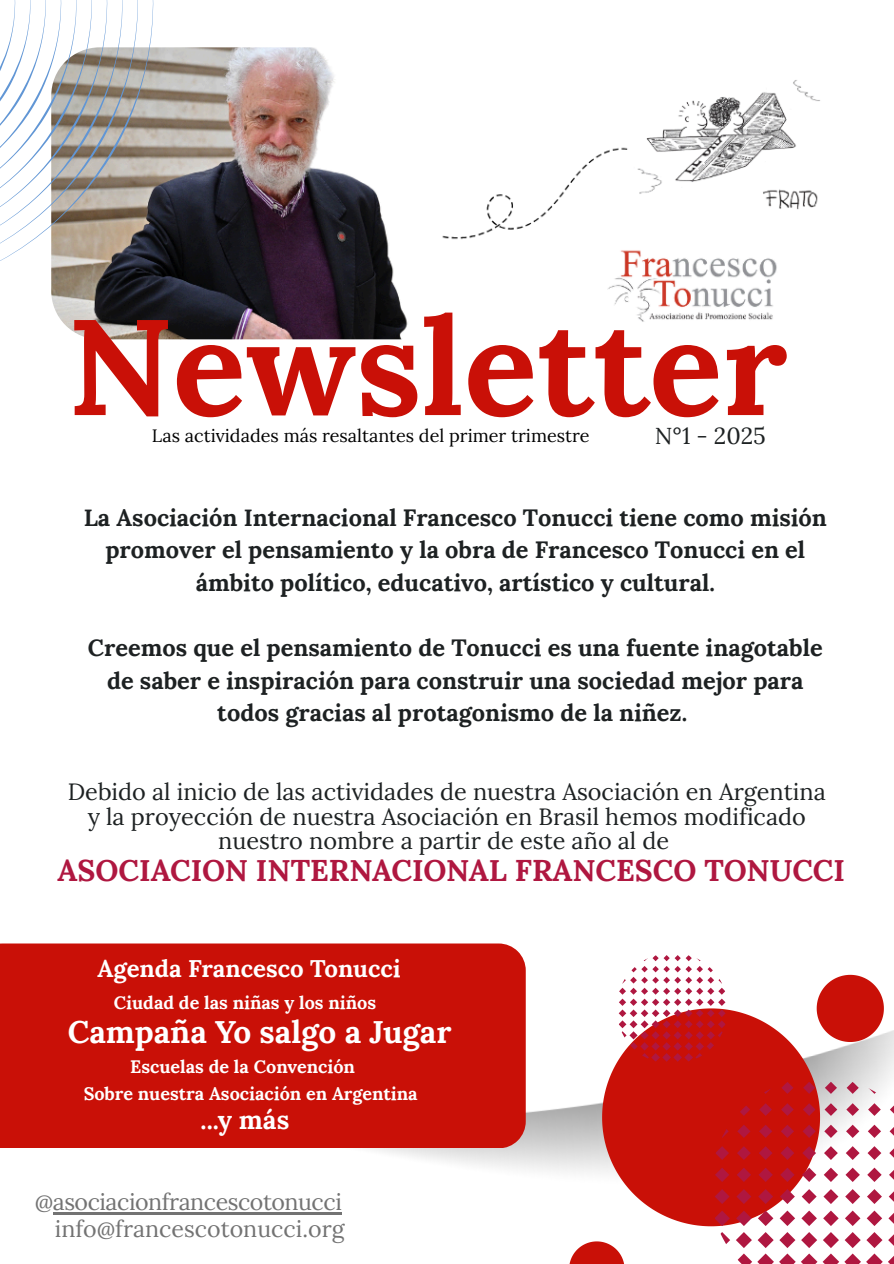
<style>
.page{position:relative;width:894px;height:1264px;background:#fff}
.page>*{position:absolute;margin:0;border:0;box-sizing:border-box;transform-origin:0 0}
.t1{font:700 135.6px "Lora";color:#c91007}
.t2{font:700 31.5px "Lora";color:#fff}
.t3{font:700 30px "Lora";color:#af1740}
.t4{font:700 26.1px "Lora";color:#fff}
.t5{font:700 24px "Lora";color:#fff}
.t6{font:700 23.55px/32.5px "Lora";color:#1d2122;text-align:center}
.t7{font:23.4px/24.8px "Lora";color:#1d2122;text-align:center}
.t8{font:23.25px "Lora";letter-spacing:-.02em;color:#737373}
.t9{font:23.25px "Lora";color:#737373}
.t10{font:23.25px "Lora";color:#1d2122}
.t11{font:700 18px "Lora";color:#fff}
.t12{font:18px "Lora";color:#000}
</style>
<div class="page">
<img style="left:73px;top:47px;width:747px;height:292px">
<img style="left:209px;top:1020px;width:684px;height:207px">
<svg style="left:602px;top:1009px;width:217px;height:217px;fill:#c91007"></svg>
<svg style="left:816px;top:974px;width:67px;height:67px"></svg>
<svg style="left:569px;top:1241px;width:55px;height:22px"></svg>
<svg style="left:720px;top:1232px;width:173px;height:31px"></svg>
<svg style="left:714px;top:1210px;width:15px;height:15px"></svg>
<svg style="left:736px;top:1210px;width:15px;height:15px"></svg>
<svg style="left:757px;top:1210px;width:16px;height:15px"></svg>
<svg style="left:779px;top:1210px;width:16px;height:15px"></svg>
<svg style="left:801px;top:1210px;width:15px;height:15px"></svg>
<svg style="left:823px;top:1210px;width:15px;height:15px"></svg>
<svg style="left:844px;top:1210px;width:16px;height:15px"></svg>
<svg style="left:866px;top:1210px;width:15px;height:15px"></svg>
<svg style="left:888px;top:1210px;width:5px;height:15px"></svg>
<svg style="left:714px;top:1189px;width:15px;height:14px"></svg>
<svg style="left:736px;top:1189px;width:15px;height:14px"></svg>
<svg style="left:758px;top:1189px;width:14px;height:14px"></svg>
<svg style="left:779px;top:1189px;width:15px;height:14px"></svg>
<svg style="left:801px;top:1189px;width:15px;height:14px"></svg>
<svg style="left:823px;top:1189px;width:15px;height:14px"></svg>
<svg style="left:845px;top:1189px;width:14px;height:14px"></svg>
<svg style="left:866px;top:1189px;width:15px;height:14px"></svg>
<svg style="left:888px;top:1189px;width:5px;height:14px"></svg>
<svg style="left:714px;top:1167px;width:15px;height:14px"></svg>
<svg style="left:736px;top:1167px;width:14px;height:14px"></svg>
<svg style="left:758px;top:1167px;width:14px;height:14px"></svg>
<svg style="left:780px;top:1167px;width:14px;height:14px"></svg>
<svg style="left:801px;top:1167px;width:15px;height:14px"></svg>
<svg style="left:823px;top:1167px;width:14px;height:14px"></svg>
<svg style="left:845px;top:1167px;width:14px;height:14px"></svg>
<svg style="left:867px;top:1167px;width:14px;height:14px"></svg>
<svg style="left:888px;top:1167px;width:5px;height:14px"></svg>
<svg style="left:715px;top:1146px;width:13px;height:13px"></svg>
<svg style="left:736px;top:1146px;width:14px;height:13px"></svg>
<svg style="left:758px;top:1146px;width:14px;height:13px"></svg>
<svg style="left:780px;top:1146px;width:14px;height:13px"></svg>
<svg style="left:802px;top:1146px;width:13px;height:13px"></svg>
<svg style="left:823px;top:1146px;width:14px;height:13px"></svg>
<svg style="left:845px;top:1146px;width:14px;height:13px"></svg>
<svg style="left:867px;top:1146px;width:14px;height:13px"></svg>
<svg style="left:889px;top:1146px;width:4px;height:13px"></svg>
<svg style="left:715px;top:1124px;width:13px;height:13px"></svg>
<svg style="left:737px;top:1124px;width:13px;height:13px"></svg>
<svg style="left:758px;top:1124px;width:14px;height:13px"></svg>
<svg style="left:780px;top:1124px;width:13px;height:13px"></svg>
<svg style="left:802px;top:1124px;width:13px;height:13px"></svg>
<svg style="left:824px;top:1124px;width:13px;height:13px"></svg>
<svg style="left:845px;top:1124px;width:14px;height:13px"></svg>
<svg style="left:867px;top:1124px;width:13px;height:13px"></svg>
<svg style="left:889px;top:1124px;width:4px;height:13px"></svg>
<svg style="left:715px;top:1103px;width:13px;height:12px"></svg>
<svg style="left:737px;top:1103px;width:13px;height:12px"></svg>
<svg style="left:759px;top:1103px;width:12px;height:12px"></svg>
<svg style="left:780px;top:1103px;width:13px;height:12px"></svg>
<svg style="left:802px;top:1103px;width:13px;height:12px"></svg>
<svg style="left:824px;top:1103px;width:13px;height:12px"></svg>
<svg style="left:846px;top:1103px;width:12px;height:12px"></svg>
<svg style="left:867px;top:1103px;width:13px;height:12px"></svg>
<svg style="left:889px;top:1103px;width:4px;height:12px"></svg>
<svg style="left:715px;top:1081px;width:13px;height:12px"></svg>
<svg style="left:737px;top:1081px;width:12px;height:12px"></svg>
<svg style="left:759px;top:1081px;width:12px;height:12px"></svg>
<svg style="left:781px;top:1081px;width:12px;height:12px"></svg>
<svg style="left:802px;top:1081px;width:13px;height:12px"></svg>
<svg style="left:824px;top:1081px;width:12px;height:12px"></svg>
<svg style="left:846px;top:1081px;width:12px;height:12px"></svg>
<svg style="left:868px;top:1081px;width:12px;height:12px"></svg>
<svg style="left:889px;top:1081px;width:4px;height:12px"></svg>
<svg style="left:618px;top:955px;width:108px;height:106px"></svg>
<svg style="left:57px;top:47px;width:162px;height:284px"></svg>
<svg style="left:51px;top:47px;width:149px;height:267px"></svg>
<svg style="left:51px;top:47px;width:130px;height:250px"></svg>
<svg style="left:51px;top:0;width:112px;height:280px"></svg>
<svg style="left:0;top:0;width:144px;height:263px"></svg>
<div style="left:0;top:943px;width:525px;height:205px;background:#c91007"></div>
<hr style="left:53px;top:1212px;width:288px;height:2px;background:#737373">
<h6 class="t1" style="left:68px;top:278px;width:721px">Newsletter</h6>
<h2 class="t12" style="left:152px;top:424px;width:439px">Las actividades más resaltantes del primer trimestre</h2>
<p class="t10" style="left:654px;top:421px;width:112px">N°1 - 2025</p>
<p class="t6" style="left:84px;top:501px;width:744px">La Asociación Internacional Francesco Tonucci tiene como misión promover el pensamiento y la obra de Francesco Tonucci en el ámbito político, educativo, artístico y cultural.</p>
<h1 class="t6" style="left:88px;top:631px;width:736px">Creemos que el pensamiento de Tonucci es una fuente inagotable de saber e inspiración para construir una sociedad mejor para todos gracias al protagonismo de la niñez.</h1>
<h4 class="t7" style="left:68px;top:779px;width:759px">Debido al inicio de las actividades de nuestra Asociación en Argentina y la proyección de nuestra Asociación en Brasil hemos modificado nuestro nombre a partir de este año al de</h4>
<h4 class="t3" style="left:57px;top:850px;width:789px">ASOCIACION INTERNACIONAL FRANCESCO TONUCCI</h4>
<p class="t5" style="left:97px;top:953px;width:304px">Agenda Francesco Tonucci</p>
<h3 class="t11" style="left:114px;top:990px;width:263px">Ciudad de las niñas y los niños</h3>
<p class="t2" style="left:68px;top:1011px;width:385px">Campaña Yo salgo a Jugar</p>
<p class="t11" style="left:130px;top:1055px;width:226px">Escuelas de la Convención</p>
<h4 class="t11" style="left:84px;top:1081px;width:335px">Sobre nuestra Asociación en Argentina</h4>
<p class="t4" style="left:200px;top:1102px;width:90px">...y más</p>
<h5 class="t8" style="left:35px;top:1186px;width:308px">@asociacionfrancescotonucci</h5>
<h4 class="t9" style="left:55px;top:1213px;width:291px">info@francescotonucci.org</h4>
</div>
